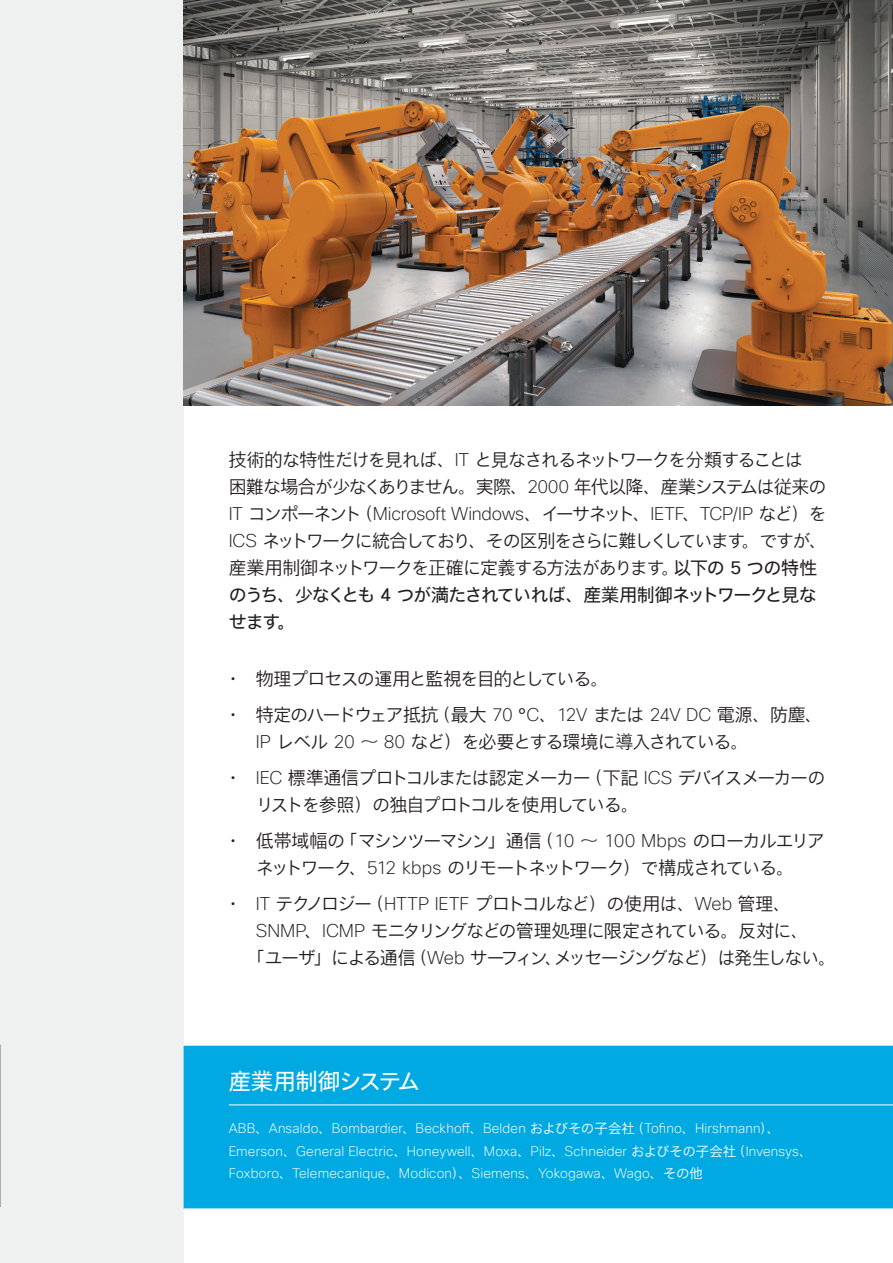
<style>
.page{position:relative;width:893px;height:1263px;background:#fff}
.page>*{position:absolute;margin:0;border:0;box-sizing:border-box;transform-origin:0 0}
.Paragraph_Style11{font:22.5px "Cisco Sans JPN";letter-spacing:-.04em;color:#fff}
.Paragraph_Style7{font:18px/27px "Cisco Sans JPN Light";letter-spacing:-.07em;color:#231f20}
.Paragraph_Style9{font:18px/27px "Cisco Sans JPN Light";letter-spacing:-.075em;color:#231f20}
.Paragraph_Style10{font:18px "Cisco Sans JPN Light";letter-spacing:-.075em;color:#231f20}
.Paragraph_Style8{font:18px "Cisco Sans JPN Light";letter-spacing:-.07em;color:#231f20}
.Paragraph_Style12{font:200 13.5px/22.8px "Cisco Sans TT";letter-spacing:.01em;color:#fff}
.s1{font-family:"Cisco Sans TT";font-weight:200}
.s2{font-family:"Cisco Sans JPN"}
.s3{font-family:"Cisco Sans TT"}
.s4{font-family:"Cisco Sans JPN Light";font-weight:400}
</style>
<div class="page">
<div style="left:0;top:0;width:184px;height:1263px;background:#eff0f0"></div>
<hr style="left:0;top:1044px;width:1px;height:163px;background:#696a70">
<img style="left:184px;top:0;width:709px;height:405px">
<div style="left:184px;top:1046px;width:709px;height:162px;background:#00a9e1"></div>
<hr style="left:229px;top:1105px;width:664px;height:1px;background:#fff">
<p class="Paragraph_Style7" style="left:229px;top:448px;width:600px">技術的な特性だけを見れば、<span class="s1">IT</span> と見なされるネットワークを分類することは<br>困難な場合が少なくありません。実際、<span class="s1">2000</span> 年代以降、産業システムは従来の<span class="s1">IT</span> コンポーネント（<span class="s1">Microsoft Windows</span>、イーサネット、<span class="s1">IETF</span>、<span class="s1">TCP/IP</span> など）を<span class="s1">ICS</span> ネットワークに統合しており、その区別をさらに難しくしています。ですが、産業用制御ネットワークを正確に定義する方法があります。<span class="s2">以下の</span> <span class="s3">5</span> <span class="s2">つの特性のうち、少なくとも</span> <span class="s3">4</span> <span class="s2">つが満たされていれば、産業用制御ネットワークと見なせます。</span></p>
<p class="Paragraph_Style8" style="left:224px;top:668px;width:386px">・ 物理プロセスの運用と監視を目的としている。</p>
<p class="Paragraph_Style9" style="left:256px;top:703px;width:568px;text-indent:-32px">・ 特定のハードウェア抵抗（最大 <span class="s1">70</span> °<span class="s1">C</span>、<span class="s1">12V</span> または <span class="s1">24V DC</span> 電源、防塵、<br><span class="s1">IP</span> レベル <span class="s1">20</span> ～ <span class="s1">80</span> など）を必要とする環境に導入されている。</p>
<p class="Paragraph_Style9" style="left:256px;top:766px;width:571px;text-indent:-32px">・ <span class="s1">IEC</span> 標準通信プロトコルまたは認定メーカー（下記 <span class="s1">ICS</span> デバイスメーカーのリストを参照）の独自プロトコルを使用している。</p>
<p class="Paragraph_Style9" style="left:224px;top:829px;width:602px;text-align:center">・ 低帯域幅の「マシンツーマシン」通信（<span class="s1">10</span> ～ <span class="s1">100 Mbps</span> のローカルエリアネットワーク、<span class="s1">512 kbps</span> のリモートネットワーク）で構成されている。</p>
<p class="Paragraph_Style10" style="left:224px;top:893px;width:568px">・ <span class="s1">IT</span> テクノロジー（<span class="s1">HTTP IETF</span> プロトコルなど）の使用は、<span class="s1">Web</span> 管理、</p>
<p class="Paragraph_Style10" style="left:256px;top:920px;width:554px"><span class="s1">SNMP</span>、<span class="s1">ICMP</span> モニタリングなどの管理処理に限定されている。反対に、</p>
<p class="Paragraph_Style10" style="left:247px;top:947px;width:591px">「ユーザ」による通信（<span class="s1">Web</span> サーフィン、メッセージングなど）は発生しない。</p>
<p class="Paragraph_Style11" style="left:229px;top:1066px;width:193px">産業用制御システム</p>
<p class="Paragraph_Style12" style="left:229px;top:1117px;width:585px">ABB<span class="s4">、</span>Ansaldo<span class="s4">、</span>Bombardier<span class="s4">、</span>Beckhoff<span class="s4">、</span>Belden <span class="s4">およびその子会社（</span>Tofino<span class="s4">、</span>Hirshmann<span class="s4">）、<br></span>Emerson<span class="s4">、</span>General Electric<span class="s4">、</span>Honeywell<span class="s4">、</span>Moxa<span class="s4">、</span>Pilz<span class="s4">、</span>Schneider <span class="s4">およびその子会社（</span>Invensys<span class="s4">、<br></span>Foxboro<span class="s4">、</span>Telemecanique<span class="s4">、</span>Modicon<span class="s4">）、</span>Siemens<span class="s4">、</span>Yokogawa<span class="s4">、</span>Wago<span class="s4">、その他</span></p>
</div>
